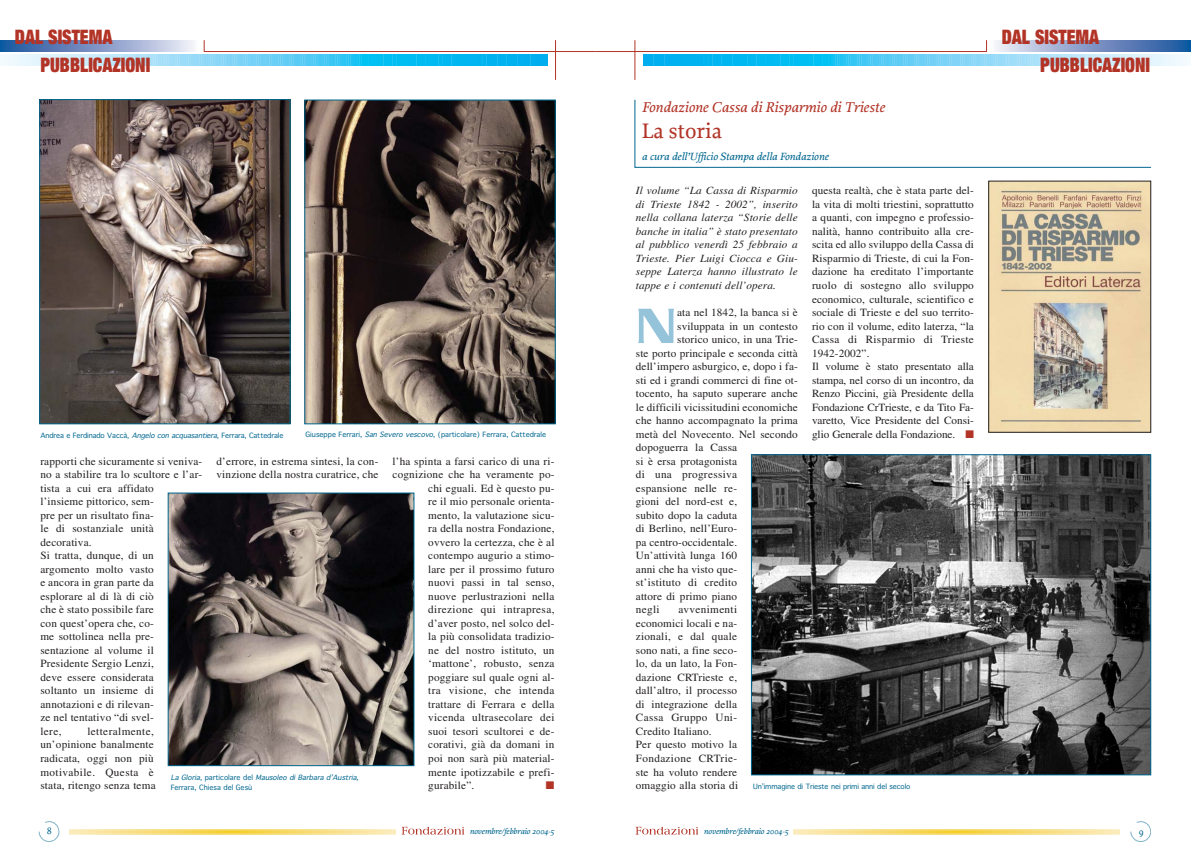
<style>
.page{position:relative;width:1191px;height:857px;background:#fff}
.page>*{position:absolute;margin:0;border:0;box-sizing:border-box;transform-origin:0 0}
.t1{font:500 53.5px "Serpentine";color:#94c3da}
.t2{font:500 22px "Proforma";color:#b23427}
.t3{font:900 expanded 20px "Helvetica Neue";color:#b23427;scale:.88 1}
.t4{font:italic 500 15px "Proforma";color:#b23427}
.t5{font:11px/13.5px "Times";letter-spacing:.015em;color:#231f20}
.t6{font:italic 11px/13.5px "Times";letter-spacing:.01em;color:#231f20;text-align:justify}
.t7{font:11px "Times";letter-spacing:.035em;color:#231f20}
.t8{font:italic 500 11px "Proforma";color:#00678f}
.t9{font:11px "Zapf Dingbats";color:#b23427}
.t10{font:500 10px "Proforma";color:#00678f}
.t11{font:italic 500 8.5px "Proforma";letter-spacing:-.015em;color:#00678f}
.t12{font:7px/10.5px "Geneva";letter-spacing:-.015em;color:#00678f}
.s1{font-style:italic}
.s2{color:#b23427}
</style>
<div class="page">
<svg style="left:69px;top:829px;width:326px;height:5px;background:#f7de83"></svg>
<svg style="left:793px;top:829px;width:326px;height:5px;background:#f7de83"></svg>
<svg style="left:39px;top:821px;width:20px;height:20px"></svg>
<svg style="left:1130px;top:821px;width:21px;height:20px"></svg>
<svg style="left:401px;top:826px;width:63px;height:8px"></svg>
<svg style="left:635px;top:826px;width:63px;height:8px"></svg>
<hr style="left:204px;top:51px;width:391px;height:1px;background:#b23427">
<hr style="left:555px;top:40px;width:1px;height:40px;background:#b23427">
<svg style="left:0;top:40px;width:548px;height:26px"></svg>
<hr style="left:595px;top:51px;width:391px;height:1px;background:#b23427">
<hr style="left:634px;top:40px;width:1px;height:40px;background:#b23427">
<svg style="left:643px;top:40px;width:548px;height:26px"></svg>
<img style="left:753px;top:456px;width:396px;height:316px">
<div style="left:751px;top:454px;width:400px;height:320px;border:1px solid #00678f"></div>
<svg style="left:634px;top:99px;width:517px;height:69px"></svg>
<img style="left:990px;top:183px;width:159px;height:247px">
<div style="left:988px;top:181px;width:163px;height:251px;border:1px solid #231f20"></div>
<img style="left:41px;top:101px;width:247px;height:321px">
<div style="left:39px;top:99px;width:251px;height:325px;border:1px solid #00678f"></div>
<img style="left:306px;top:102px;width:247px;height:320px">
<div style="left:304px;top:100px;width:251px;height:324px;border:1px solid #00678f"></div>
<img style="left:170px;top:494px;width:242px;height:269px">
<div style="left:168px;top:492px;width:246px;height:273px;border:1px solid #00678f"></div>
<h3 class="t3" style="left:15px;top:30px;width:112px">DAL SISTEMA</h3>
<h3 class="t3" style="left:40px;top:58px;width:126px">PUBBLICAZIONI</h3>
<p class="t12" style="left:40px;top:430px;width:244px">Andrea e Ferdinado Vaccà, <span class="s1">Angelo con acquasantiera,</span> Ferrara, Cattedrale</p>
<p class="t12" style="left:305px;top:429px;width:242px">Giuseppe Ferrari, <span class="s1">San Severo vescovo</span>, (particolare) Ferrara, Cattedrale</p>
<p class="t5" style="left:40px;top:455px;width:163px">rapporti che sicuramente si veniva&shy;no a stabilire tra lo scultore e l’ar&shy;tista a cui era affidato<br>l’insieme pittorico, sem-<br>pre per un risultato fina-<br>le di sostanziale unità decorativa.<br>Si tratta, dunque, di un argomento molto vasto<br>e ancora in gran parte da<br>esplorare al di là di ciò<br>che è stato possibile fare<br>con quest’opera che, co-<br>me sottolinea nella pre&shy;sentazione al volume il<br>Presidente Sergio Lenzi,<br>deve essere considerata<br>soltanto un insieme di annotazioni e di rilevan-<br>ze nel tentativo “di svel-<br>lere,</p>
<p class="t5" style="left:216px;top:455px;width:163px">d’errore, in estrema sintesi, la con&shy;vinzione della nostra curatrice, che</p>
<p class="t5" style="left:392px;top:455px;width:163px">l’ha spinta a farsi carico di una ri-</p>
<p class="t5" style="left:392px;top:468px;width:163px">cognizione che ha veramente po-</p>
<p class="t5" style="left:428px;top:482px;width:128px">chi eguali. Ed è questo pu-</p>
<p class="t5" style="left:428px;top:495px;width:128px">re il mio personale orienta-</p>
<p class="t5" style="left:428px;top:509px;width:128px">mento, la valutazione sicu-</p>
<p class="t5" style="left:428px;top:522px;width:128px">ra della nostra Fondazione,</p>
<p class="t5" style="left:428px;top:536px;width:128px">ovvero la certezza, che è al</p>
<p class="t5" style="left:428px;top:549px;width:128px">contempo augurio a stimo-</p>
<p class="t5" style="left:428px;top:563px;width:128px">lare per il prossimo futuro</p>
<p class="t5" style="left:428px;top:576px;width:128px">nuovi passi in tal senso,</p>
<p class="t5" style="left:428px;top:590px;width:128px">nuove perlustrazioni nella</p>
<p class="t7" style="left:428px;top:605px;width:128px">direzione qui intrapresa,</p>
<p class="t5" style="left:428px;top:617px;width:128px">d’aver posto, nel solco del-</p>
<p class="t5" style="left:428px;top:630px;width:128px">la più consolidata tradizio-</p>
<p class="t5" style="left:428px;top:644px;width:128px">ne del nostro istituto, un</p>
<p class="t5" style="left:428px;top:657px;width:128px">‘mattone’, robusto, senza</p>
<p class="t5" style="left:428px;top:671px;width:128px">poggiare sul quale ogni al-</p>
<p class="t7" style="left:428px;top:686px;width:128px">tra visione, che intenda</p>
<p class="t5" style="left:428px;top:698px;width:128px">trattare di Ferrara e della</p>
<p class="t5" style="left:428px;top:711px;width:128px">vicenda ultrasecolare dei</p>
<p class="t5" style="left:428px;top:725px;width:128px">suoi tesori scultorei e de-</p>
<p class="t5" style="left:428px;top:738px;width:128px">corativi, già da domani in</p>
<p class="t5" style="left:428px;top:752px;width:128px">poi non sarà più material-</p>
<p class="t5" style="left:428px;top:765px;width:128px">mente ipotizzabile e prefi-</p>
<p class="t5" style="left:428px;top:779px;width:48px">gurabile”.</p>
<p class="t9" style="left:546px;top:779px;width:10px">■</p>
<p class="t5" style="left:40px;top:725px;width:117px;text-indent:47px">letteralmente, un’opinione banalmente radicata, oggi non più motivabile. Questa è stata, ritengo senza tema</p>
<p class="t12" style="left:171px;top:772px;width:191px"><span class="s1">La Gloria</span>, p a r t i c o l a r e d e l <span class="s1">Mausoleo di Barbara d’Austria,<br></span>Ferrara, Chiesa del Gesù</p>
<h3 class="t4" style="left:642px;top:101px;width:244px">Fondazione Cassa di Risparmio di Trieste</h3>
<h2 class="t2" style="left:642px;top:122px;width:82px">La storia</h2>
<p class="t8" style="left:642px;top:152px;width:188px">a cura dell’Ufficio Stampa della Fondazione</p>
<p class="t6" style="left:636px;top:185px;width:163px">Il volume “La Cassa di Risparmio di Trieste 1842 - 2002”, inserito nella collana laterza “Storie delle banche in italia” è stato presentato al pubblico venerdì 25 febbraio a Trieste. Pier Luigi Ciocca e Giu&shy;seppe Laterza hanno illustrato le tappe e i contenuti dell’opera.</p>
<h1 class="t1" style="left:636px;top:308px;width:42px">N</h1>
<p class="t5" style="left:677px;top:306px;width:122px">ata nel 1842, la banca si è</p>
<p class="t5" style="left:812px;top:185px;width:163px">questa realtà, che è stata parte del&shy;la vita di molti triestini, soprattutto a quanti, con impegno e professio&shy;nalità, hanno contribuito alla cre&shy;scita ed allo sviluppo della Cassa di Risparmio di Trieste, di cui la Fon&shy;dazione ha ereditato l’importante ruolo di sostegno allo sviluppo economico, culturale, scientifico e sociale di Trieste e del suo territo&shy;rio con il volume, edito laterza, “la Cassa di Risparmio di Trieste 1942-2002”.<br>Il volume è stato presentato alla stampa, nel corso di un incontro, da Renzo Piccini, già Presidente della Fondazione CrTrieste, e da Tito Fa&shy;varetto, Vice Presidente del Consi&shy;glio Generale della Fondazione. <span class="s2">■</span></p>
<p class="t5" style="left:677px;top:320px;width:122px">sviluppata in un contesto</p>
<p class="t5" style="left:677px;top:333px;width:122px">storico unico, in una Trie-</p>
<p class="t5" style="left:636px;top:347px;width:163px">ste porto principale e seconda città</p>
<p class="t5" style="left:636px;top:360px;width:163px">dell’impero asburgico, e, dopo i fa-</p>
<p class="t5" style="left:636px;top:374px;width:163px">sti ed i grandi commerci di fine ot-</p>
<p class="t5" style="left:636px;top:387px;width:163px">tocento, ha saputo superare anche</p>
<p class="t5" style="left:636px;top:401px;width:163px">le difficili vicissitudini economiche</p>
<p class="t5" style="left:636px;top:414px;width:163px">che hanno accompagnato la prima</p>
<p class="t5" style="left:636px;top:428px;width:163px">metà del Novecento. Nel secondo</p>
<p class="t5" style="left:636px;top:441px;width:103px">dopoguerra la Cassa</p>
<p class="t5" style="left:636px;top:455px;width:103px">si è ersa protagonista</p>
<p class="t5" style="left:636px;top:468px;width:103px">di una progressiva</p>
<p class="t5" style="left:636px;top:482px;width:103px">espansione nelle re-</p>
<p class="t5" style="left:636px;top:495px;width:103px">gioni del nord-est e,</p>
<p class="t5" style="left:636px;top:509px;width:103px">subito dopo la caduta</p>
<p class="t5" style="left:636px;top:522px;width:103px">di Berlino, nell’Euro-</p>
<p class="t5" style="left:636px;top:536px;width:103px">pa centro-occidentale.</p>
<p class="t5" style="left:636px;top:549px;width:103px">Un’attività lunga 160</p>
<p class="t5" style="left:636px;top:563px;width:103px">anni che ha visto que-</p>
<p class="t5" style="left:636px;top:576px;width:103px">st’istituto di credito</p>
<p class="t5" style="left:636px;top:590px;width:103px">attore di primo piano</p>
<p class="t5" style="left:636px;top:603px;width:25px">negli</p>
<p class="t5" style="left:636px;top:603px;width:104px;text-indent:42px">avvenimenti economici locali e na&shy;zionali, e dal quale sono nati, a fine seco&shy;lo, da un lato, la Fon&shy;dazione CRTrieste e, dall’altro, il processo di integrazione della<br>Cassa Gruppo Uni-<br>Credito Italiano.<br>Per questo motivo la<br>Fondazione CRTrie&shy;ste ha voluto rendere omaggio alla storia di</p>
<p class="t12" style="left:753px;top:781px;width:159px">Un’immagine di Trieste nei primi anni del secolo</p>
<h3 class="t3" style="left:1001px;top:30px;width:112px">DAL SISTEMA</h3>
<h3 class="t3" style="left:1040px;top:58px;width:126px">PUBBLICAZIONI</h3>
<p class="t10" style="left:47px;top:826px;width:6px">8</p>
<p class="t11" style="left:470px;top:827px;width:86px">novembre/febbraio 2004-5</p>
<p class="t11" style="left:704px;top:827px;width:86px">novembre/febbraio 2004-5</p>
<p class="t10" style="left:1138px;top:827px;width:6px">9</p>
</div>
